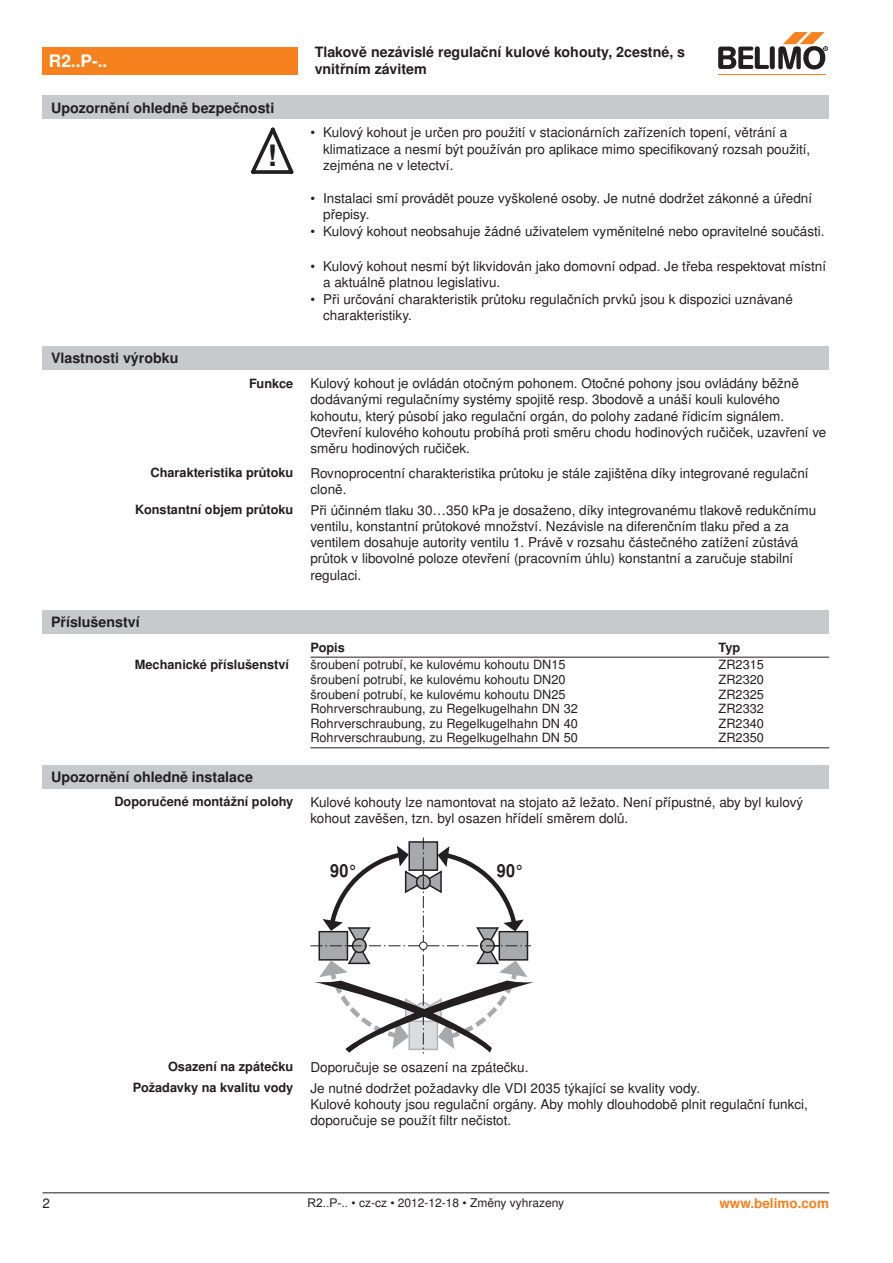
<style>
.page{position:relative;width:893px;height:1263px;background:#fff}
.page>*{position:absolute;margin:0;border:0;box-sizing:border-box;transform-origin:0 0}
.t1{font:700 29.55px "Nimbus Sans BEL";color:#231f20}
.t2{font:700 18px "Nimbus Sans BEL";color:#231f20;scale:.9 1}
.t3{font:700 17.25px "Nimbus Sans BEL";color:#fff}
.t4{font:700 14.25px/17.1px "Nimbus Sans BEL";color:#231f20}
.t5{font:13.5px/16.2px "Nimbus Sans BEL";color:#231f20}
.t6{font:700 13.5px "Nimbus Sans BEL";color:#f5821f}
.t7{font:12.75px "Nimbus Sans BEL";color:#231f20}
.t8{font:700 12.75px "Nimbus Sans BEL";color:#231f20}
.t9{font:12px "Nimbus Sans BEL";color:#231f20}
.s1{font-family:"Arial"}
</style>
<div class="page">
<svg style="left:251px;top:128px;width:42px;height:46px"></svg>
<div style="left:43px;top:346px;width:786px;height:24px;background:#c7c9cb"></div>
<div style="left:43px;top:610px;width:786px;height:24px;background:#c7c9cb"></div>
<hr style="left:310px;top:657px;width:409px;height:1px;background:#231f20">
<hr style="left:719px;top:657px;width:110px;height:1px;background:#231f20">
<hr style="left:310px;top:747px;width:409px;height:1px;background:#231f20">
<hr style="left:719px;top:747px;width:110px;height:1px;background:#231f20">
<div style="left:43px;top:765px;width:786px;height:23px;background:#c7c9cb"></div>
<svg style="left:310px;top:837px;width:224px;height:216px"></svg>
<div style="left:43px;top:47px;width:255px;height:27px;background:#f5821f"></div>
<hr style="left:718px;top:74px;width:107px;height:1px;background:#f5821f">
<svg style="left:718px;top:32px;width:110px;height:38px"></svg>
<div style="left:43px;top:96px;width:786px;height:23px;background:#c7c9cb"></div>
<hr style="left:43px;top:1192px;width:786px;height:1px;background:#231f20">
<p class="t3" style="left:49px;top:51px;width:60px">R2..P-..</p>
<p class="t4" style="left:315px;top:44px;width:372px">Tlakově nezávislé regulační kulové kohouty, 2cestné, s vnitřním závitem</p>
<p class="t4" style="left:51px;top:100px;width:225px">Upozornění ohledně bezpečnosti</p>
<p class="t4" style="left:51px;top:350px;width:129px">Vlastnosti výrobku</p>
<h1 class="t1" style="left:267px;top:138px;width:11px">!</h1>
<p class="t5" style="left:323px;top:125px;width:489px;text-indent:-13px">• Kulový kohout je určen pro použití v stacionárních zařízeních topení, větrání a klimatizace a nesmí být používán pro aplikace mimo specifikovaný rozsah použití, zejména ne v letectví.</p>
<p class="t5" style="left:323px;top:190px;width:490px;text-indent:-13px">• Instalaci smí provádět pouze vyškolené osoby. Je nutné dodržet zákonné a úřední přepisy.</p>
<p class="t5" style="left:310px;top:223px;width:516px">• Kulový kohout neobsahuje žádné uživatelem vyměnitelné nebo opravitelné součásti.</p>
<p class="t5" style="left:323px;top:258px;width:504px;text-indent:-13px">• Kulový kohout nesmí být likvidován jako domovní odpad. Je třeba respektovat místní a aktuálně platnou legislativu.</p>
<p class="t5" style="left:323px;top:291px;width:471px;text-indent:-13px">• Při určování charakteristik průtoku regulačních prvků jsou k dispozici uznávané charakteristiky.</p>
<p class="t8" style="left:249px;top:375px;width:46px">Funkce</p>
<p class="t5" style="left:310px;top:376px;width:517px">Kulový kohout je ovládán otočným pohonem. Otočné pohony jsou ovládány běžně dodávanými regulačnímy systémy spojitě resp. 3bodově a unáší kouli kulového kohoutu, který působí jako regulační orgán, do polohy zadané řídicím signálem.<br>Otevření kulového kohoutu probíhá proti směru chodu hodinových ručiček, uzavření ve směru hodinových ručiček.</p>
<p class="t8" style="left:150px;top:465px;width:144px">Charakteristika průtoku</p>
<p class="t5" style="left:310px;top:465px;width:500px">Rovnoprocentní charakteristika průtoku je stále zajištěna díky integrované regulační cloně.</p>
<p class="t8" style="left:135px;top:502px;width:160px">Konstantní objem průtoku</p>
<p class="t5" style="left:310px;top:502px;width:507px">Při účinném tlaku 30…350 kPa je dosaženo, díky integrovanému tlakově redukčnímu ventilu, konstantní průtokové množství. Nezávisle na diferenčním tlaku před a za ventilem dosahuje autority ventilu 1. Právě v rozsahu částečného zatížení zůstává průtok v libovolné poloze otevření (pracovním úhlu) konstantní a zaručuje stabilní regulaci.</p>
<p class="t4" style="left:51px;top:614px;width:90px">Příslušenství</p>
<p class="t8" style="left:310px;top:640px;width:36px">Popis</p>
<p class="t8" style="left:719px;top:640px;width:23px">Typ</p>
<p class="t8" style="left:135px;top:657px;width:156px">Mechanické příslušenství</p>
<p class="t7" style="left:310px;top:657px;width:257px">šroubení potrubí, ke kulovému kohoutu DN15</p>
<p class="t7" style="left:719px;top:657px;width:47px">ZR2315</p>
<p class="t7" style="left:310px;top:672px;width:257px">šroubení potrubí, ke kulovému kohoutu DN20</p>
<p class="t7" style="left:719px;top:672px;width:47px">ZR2320</p>
<p class="t7" style="left:310px;top:686px;width:257px">šroubení potrubí, ke kulovému kohoutu DN25</p>
<p class="t7" style="left:719px;top:686px;width:47px">ZR2325</p>
<p class="t7" style="left:310px;top:701px;width:269px">Rohrverschraubung, zu Regelkugelhahn DN 32</p>
<p class="t7" style="left:719px;top:701px;width:47px">ZR2332</p>
<p class="t7" style="left:310px;top:716px;width:269px">Rohrverschraubung, zu Regelkugelhahn DN 40</p>
<p class="t7" style="left:719px;top:716px;width:47px">ZR2340</p>
<p class="t7" style="left:310px;top:730px;width:269px">Rohrverschraubung, zu Regelkugelhahn DN 50</p>
<p class="t7" style="left:719px;top:730px;width:47px">ZR2350</p>
<p class="t4" style="left:51px;top:769px;width:203px">Upozornění ohledně instalace</p>
<p class="t8" style="left:114px;top:794px;width:180px">Doporučené montážní polohy</p>
<p class="t5" style="left:310px;top:794px;width:494px">Kulové kohouty lze namontovat na stojato až ležato. Není přípustné, aby byl kulový kohout zavěšen, tzn. byl osazen hřídelí směrem dolů.</p>
<h2 class="t2" style="left:330px;top:859px;width:32px">90°</h2>
<h2 class="t2" style="left:497px;top:859px;width:32px">90°</h2>
<p class="t8" style="left:168px;top:1059px;width:127px">Osazení na zpátečku</p>
<p class="t5" style="left:310px;top:1059px;width:220px">Doporučuje se osazení na zpátečku.</p>
<p class="t8" style="left:133px;top:1080px;width:162px">Požadavky na kvalitu vody</p>
<p class="t5" style="left:310px;top:1080px;width:499px">Je nutné dodržet požadavky dle VDI 2035 týkající se kvality vody.<br>Kulové kohouty jsou regulační orgány. Aby mohly dlouhodobě plnit regulační funkci, doporučuje se použít filtr nečistot.</p>
<p class="t5" style="left:43px;top:1196px;width:9px">2</p>
<p class="t9" style="left:307px;top:1196px;width:258px"><span class="s1">R2..P-..</span> • cz-cz • 2012-12-18 • Změny vyhrazeny</p>
<p class="t6" style="left:719px;top:1195px;width:111px">www.belimo.com</p>
</div>
